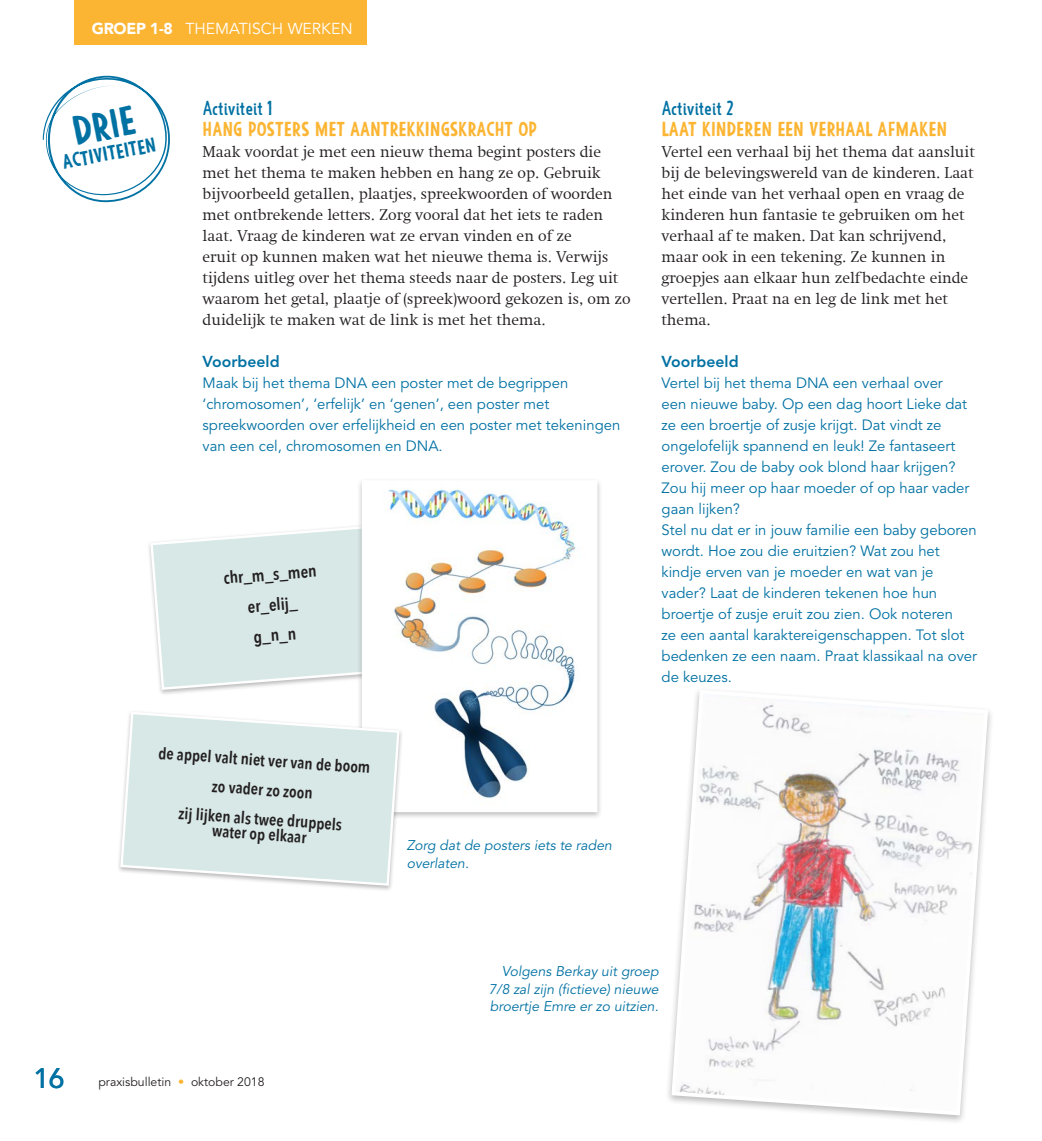
<style>
.page{position:relative;width:1042px;height:1141px;background:#fff}
.page>*{position:absolute;margin:0;border:0;box-sizing:border-box;transform-origin:0 0}
.artikel_kop_2{font:700 38.5px "Argone";color:#0071a3}
.t1{font:500 28px "Avenir LT Std";color:#0071a3}
.artikel_kop_2-2{font:700 19.25px "Argone";color:#fcb533}
.artikel_lopend{font:700 19.25px "Argone";color:#fcb533}
.artikel_kop_2-3{font:19.25px "Argone LC";color:#0071a3}
.artikel_kop_2-4{font:700 19.25px "Argone";color:#0071a3}
.rubriek_lopend{font:600 16.97px "Avenir Next Condensed";color:#231f20}
.rubriek_lopend-2{font:600 16.28px "Avenir Next Condensed";color:#231f20}
.artikel_kop_2-5{font:300 15.75px/21px "Swift Com";color:#231f20}
.artikel_lopend-2{font:300 15.75px/21px "Swift Com";color:#231f20}
.t2{font:15.75px "Avenir LT Std";color:#fff}
.rubriek_lopend-3{font:800 15.75px "Avenir LT Std";color:#0071a3}
.rubriek_lopend-4{font:14.88px/21px "Avenir LT Std";color:#0071a3}
.onderschrift{font:italic 14px/17.5px "Avenir LT Std";color:#0071a3}
.t3{font:12.25px "Avenir LT Std";color:#231f20}
.s1{font-weight:900}
.s2{color:#fcb533}
</style>
<div class="page">
<div style="left:146px;top:524px;width:234px;height:172px;background:#231f20;opacity:.3"></div>
<svg style="left:149px;top:525px;width:207px;height:166px;background:#ddeaea"></svg>
<div style="left:356px;top:477px;width:247px;height:343px;background:#231f20;opacity:.3"></div>
<img style="left:366px;top:484px;width:227px;height:324px">
<svg style="left:669px;top:692px;width:321px;height:425px"></svg>
<div style="left:116px;top:710px;width:288px;height:182px;background:#fff"></div>
<svg style="left:119px;top:710px;width:282px;height:177px"></svg>
<svg style="left:43px;top:76px;width:127px;height:126px"></svg>
<div style="left:74px;top:0;width:293px;height:45px;background:#fcb533"></div>
<p class="t2" style="left:92px;top:19px;width:262px"><span class="s1">GROEP 1-8</span> THEMATISCH WERKEN</p>
<p class="t2" style="left:152px;top:19px;width:106px"><span class="s1">3-4</span> RUBRIEK</p>
<p class="artikel_kop_2" style="left:69px;top:109px;width:65px;rotate:-11deg">DRIE</p>
<p class="artikel_kop_2-4" style="left:60px;top:151px;width:96px;rotate:-11deg">ACTIVITEITEN</p>
<p class="artikel_kop_2-3" style="left:203px;top:97px;width:72px">Activiteit 1</p>
<p class="artikel_kop_2-2" style="left:203px;top:118px;width:336px">HANG POSTERS MET AANTREKKINGSKRACHT OP</p>
<p class="artikel_kop_2-5" style="left:203px;top:142px;width:430px">Maak voordat je met een nieuw thema begint posters die met het thema te maken hebben en hang ze op. Gebruik bijvoorbeeld getallen, plaatjes, spreekwoorden of woorden met ontbrekende letters. Zorg vooral dat het iets te raden laat. Vraag de kinderen wat ze ervan vinden en of ze<br>eruit op kunnen maken wat het nieuwe thema is. Verwijs tijdens uitleg over het thema steeds naar de posters. Leg uit waarom het getal, plaatje of (spreek)woord gekozen is, om zo duidelijk te maken wat de link is met het thema.</p>
<p class="rubriek_lopend-3" style="left:203px;top:352px;width:79px">Voorbeeld</p>
<p class="rubriek_lopend-4" style="left:203px;top:373px;width:419px">Maak bij het thema DNA een poster met de begrippen ‘chromosomen’, ‘erfelijk’ en ‘genen’, een poster met spreekwoorden over erfelijkheid en een poster met tekeningen van een cel, chromosomen en DNA.</p>
<p class="rubriek_lopend" style="left:222px;top:564px;width:95px;rotate:-5deg">chr_m_s_men</p>
<p class="rubriek_lopend" style="left:246px;top:592px;width:51px;rotate:-5deg">er_elij_</p>
<p class="rubriek_lopend" style="left:252px;top:622px;width:44px;rotate:-5deg">g_n_n</p>
<p class="rubriek_lopend-2" style="left:159px;top:739px;width:214px;rotate:4deg">de appel valt niet ver van de boom</p>
<p class="rubriek_lopend-2" style="left:213px;top:772px;width:102px;rotate:4deg">zo vader zo zoon</p>
<p class="rubriek_lopend-2" style="left:180px;top:799px;width:165px;rotate:4deg">zij lijken als twee druppels</p>
<p class="rubriek_lopend-2" style="left:213px;top:817px;width:96px;rotate:4deg">water op elkaar</p>
<p class="onderschrift" style="left:407px;top:837px;width:207px">Zorg dat de posters iets te raden overlaten.</p>
<p class="artikel_kop_2-3" style="left:661px;top:97px;width:74px">Activiteit 2</p>
<p class="artikel_lopend" style="left:661px;top:118px;width:287px">LAAT KINDEREN EEN VERHAAL AFMAKEN</p>
<p class="artikel_lopend-2" style="left:661px;top:141px;width:315px">Vertel een verhaal bij het thema dat aansluit bij de belevingswereld van de kinderen. Laat het einde van het verhaal open en vraag de kinderen hun fantasie te gebruiken om het verhaal af te maken. Dat kan schrijvend, maar ook in een tekening. Ze kunnen in groepjes aan elkaar hun zelfbedachte einde vertellen. Praat na en leg de link met het thema.</p>
<p class="rubriek_lopend-3" style="left:661px;top:352px;width:79px">Voorbeeld</p>
<p class="rubriek_lopend-4" style="left:661px;top:373px;width:309px">Vertel bij het thema DNA een verhaal over een nieuwe baby. Op een dag hoort Lieke dat ze een broertje of zusje krijgt. Dat vindt ze ongelofelijk spannend en leuk! Ze fantaseert erover. Zou de baby ook blond haar krijgen?<br>Zou hij meer op haar moeder of op haar vader gaan lijken?</p>
<p class="rubriek_lopend-4" style="left:661px;top:520px;width:317px">Stel nu dat er in jouw familie een baby geboren wordt. Hoe zou die eruitzien? Wat zou het kindje erven van je moeder en wat van je vader? Laat de kinderen tekenen hoe hun broertje of zusje eruit zou zien. Ook noteren<br>ze een aantal karaktereigenschappen. Tot slot bedenken ze een naam. Praat klassikaal na over de keuzes.</p>
<p class="t1" style="left:33px;top:1062px;width:33px">16</p>
<p class="t3" style="left:98px;top:1075px;width:168px">praxisbulletin <span class="s2">•</span> oktober 2018</p>
<p class="onderschrift" style="left:489px;top:963px;width:171px;text-align:justify;text-indent:13px">Volgens Berkay uit groep 7/8 zal zijn (fictieve) nieuwe broertje Emre er zo uitzien.</p>
</div>
